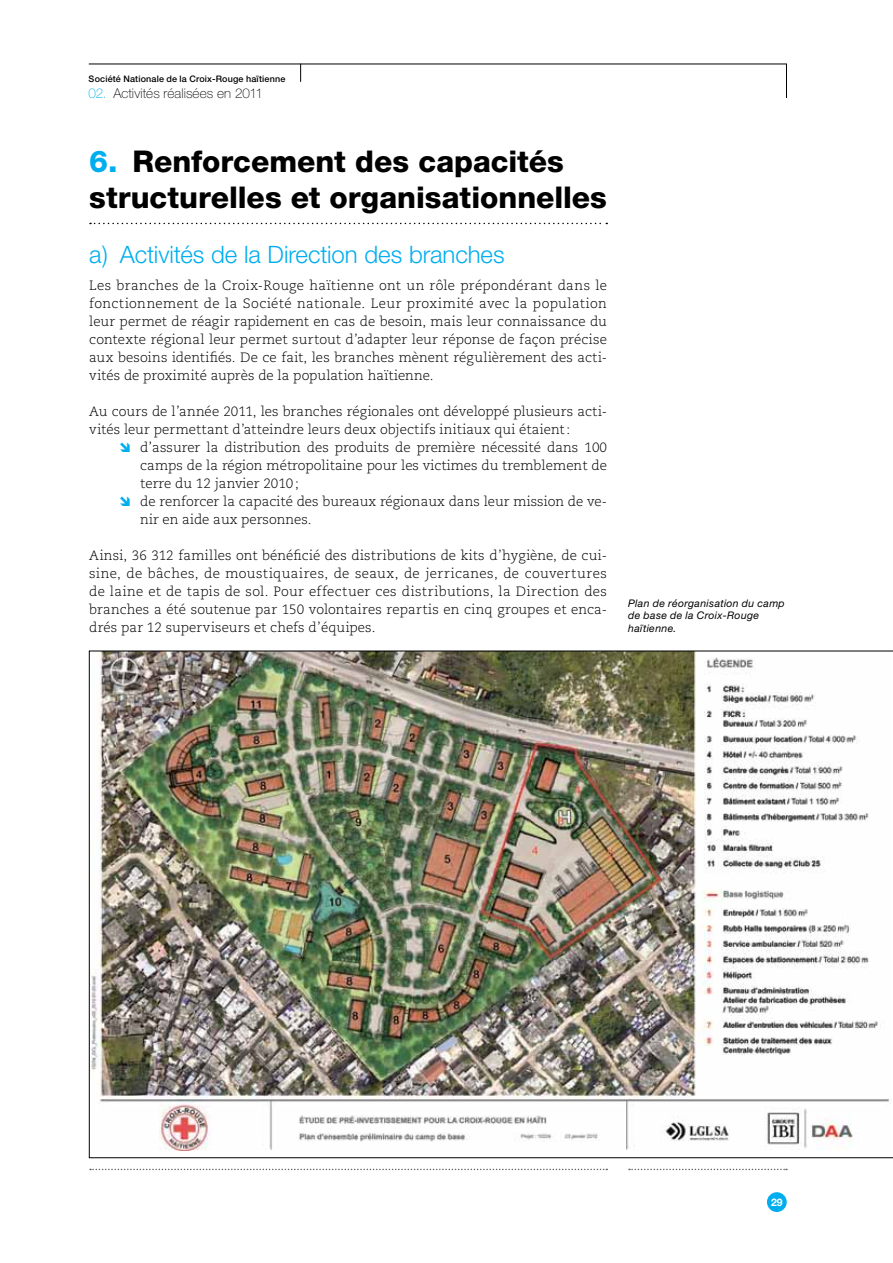
<style>
.page{position:relative;width:893px;height:1263px;background:#fff}
.page>*{position:absolute;margin:0;border:0;box-sizing:border-box;transform-origin:0 0}
.t1{font:800 30px/36px "Helvetica Neue";color:#000}
.t2{font:300 24px "Helvetica Neue";letter-spacing:-.005em;color:#00aeef}
.t3{font:300 13.5px/18px "Caecilia";letter-spacing:.005em;color:#000;text-align:justify}
.t4{font:300 13.5px/18px "Caecilia LT Std";color:#000}
.t5{font:100 13.5px "Helvetica Neue";letter-spacing:.005em;color:#000}
.t6{font:italic 10.5px/12.6px "Helvetica Neue";letter-spacing:.035em;color:#000}
.t7{font:700 10.5px "Helvetica Neue";color:#fff}
.t8{font:500 9px "Helvetica Neue";letter-spacing:.02em;color:#000}
.s1{color:#00aeef}
</style>
<div class="page">
<svg style="left:629px;top:1169px;width:158px;height:1px"></svg>
<svg style="left:90px;top:1169px;width:517px;height:1px"></svg>
<div style="left:767px;top:1192px;width:20px;height:20px;background:#00aeef;border-radius:50%"></div>
<svg style="left:88px;top:64px;width:699px;height:34px"></svg>
<svg style="left:90px;top:223px;width:517px;height:1px"></svg>
<img style="left:89px;top:651px;width:804px;height:507px">
<p class="t8" style="left:89px;top:73px;width:198px">Société Nationale de la Croix-Rouge haïtienne</p>
<p class="t5" style="left:88px;top:86px;width:176px"><span class="s1">02.</span> Activités réalisées en 2011</p>
<h1 class="t1" style="left:89px;top:143px;width:519px"><span class="s1">6.</span> Renforcement des capacités structurelles et organisationnelles</h1>
<h2 class="t2" style="left:89px;top:240px;width:417px">a) Activités de la Direction des branches</h2>
<p class="t3" style="left:89px;top:276px;width:519px">Les branches de la Croix-Rouge haïtienne ont un rôle prépondérant dans le fonctionnement de la Société nationale. Leur proximité avec la population leur permet de réagir rapidement en cas de besoin, mais leur connaissance du contexte régional leur permet surtout d’adapter leur réponse de façon précise aux besoins identifiés. De ce fait, les branches mènent régulièrement des acti&shy;vités de proximité auprès de la population haïtienne.</p>
<p class="t3" style="left:89px;top:402px;width:519px">Au cours de l’année 2011, les branches régionales ont développé plusieurs acti&shy;vités leur permettant d’atteindre leurs deux objectifs initiaux qui étaient:</p>
<p class="t4" style="left:140px;top:438px;width:468px">d’assurer la distribution des produits de première nécessité dans 100 camps de la région métropolitaine pour les victimes du tremblement de terre du 12 janvier 2010;<br>de renforcer la capacité des bureaux régionaux dans leur mission de ve&shy;nir en aide aux personnes.</p>
<p class="t3" style="left:89px;top:546px;width:519px">Ainsi, 36 312 familles ont bénéficié des distributions de kits d’hygiène, de cui&shy;sine, de bâches, de moustiquaires, de seaux, de jerricanes, de couvertures de laine et de tapis de sol. Pour effectuer ces distributions, la Direction des branches a été soutenue par 150 volontaires repartis en cinq groupes et enca&shy;drés par 12 superviseurs et chefs d’équipes.</p>
<p class="t6" style="left:628px;top:596px;width:158px">Plan de réorganisation du camp de base de la Croix-Rouge haïtienne.</p>
<p class="t7" style="left:771px;top:1196px;width:13px">29</p>
</div>
